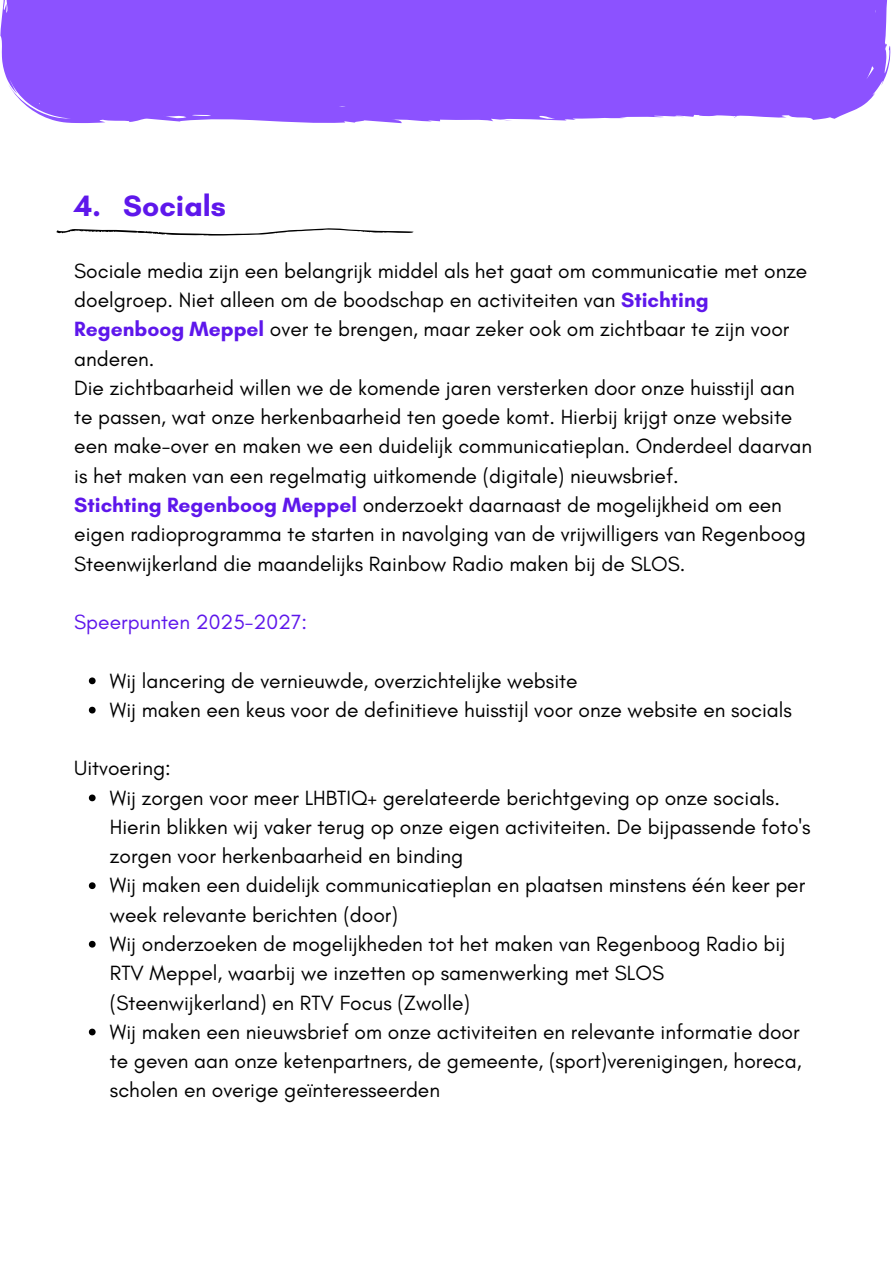
<style>
.page{position:relative;width:894px;height:1264px;background:#fff}
.page>*{position:absolute;margin:0;border:0;box-sizing:border-box;transform-origin:0 0}
.t1{font:700 30px "Glacial Indifference";color:#5e17eb}
.t2{font:21px/29.2px "Glacial Indifference";color:#000}
.t3{font:21px "Glacial Indifference";color:#5e17eb}
.s1{font-weight:700;color:#5e17eb}
</style>
<div class="page">
<div style="left:0;top:0;width:890px;height:124px;background:#8c52ff"></div>
<svg style="left:89px;top:677px;width:7px;height:7px"></svg>
<svg style="left:89px;top:706px;width:7px;height:7px"></svg>
<svg style="left:89px;top:794px;width:7px;height:7px"></svg>
<svg style="left:89px;top:882px;width:7px;height:7px"></svg>
<svg style="left:89px;top:940px;width:7px;height:7px"></svg>
<svg style="left:89px;top:1028px;width:7px;height:7px"></svg>
<svg style="left:56px;top:228px;width:357px;height:7px"></svg>
<p class="t1" style="left:74px;top:187px;width:153px">4. Socials</p>
<h1 class="t2" style="left:74px;top:256px;width:734px">Sociale media zijn een belangrijk middel als het gaat om communicatie met onze doelgroep. Niet alleen om de boodschap en activiteiten van <span class="s1">Stichting Regenboog Meppel</span> over te brengen, maar zeker ook om zichtbaar te zijn voor anderen.</h1>
<p class="t2" style="left:74px;top:373px;width:739px">Die zichtbaarheid willen we de komende jaren versterken door onze huisstijl aan te passen, wat onze herkenbaarheid ten goede komt. Hierbij krijgt onze website een make-over en maken we een duidelijk communicatieplan. Onderdeel daarvan is het maken van een regelmatig uitkomende (digitale) nieuwsbrief.</p>
<p class="t2" style="left:74px;top:490px;width:733px"><span class="s1">Stichting Regenboog Meppel</span> onderzoekt daarnaast de mogelijkheid om een eigen radioprogramma te starten in navolging van de vrijwilligers van Regenboog<br>Steenwijkerland die maandelijks Rainbow Radio maken bij de SLOS.</p>
<p class="t3" style="left:74px;top:609px;width:234px">Speerpunten 2025-2027:</p>
<p class="t2" style="left:110px;top:665px;width:469px">Wij lancering de vernieuwde, overzichtelijke website</p>
<p class="t2" style="left:110px;top:695px;width:683px">Wij maken een keus voor de definitieve huisstijl voor onze website en socials</p>
<p class="t2" style="left:74px;top:753px;width:98px">Uitvoering:</p>
<p class="t2" style="left:110px;top:782px;width:702px">Wij zorgen voor meer LHBTIQ+ gerelateerde berichtgeving op onze socials.<br>Hierin blikken wij vaker terug op onze eigen activiteiten. De bijpassende foto's zorgen voor herkenbaarheid en binding</p>
<p class="t2" style="left:110px;top:870px;width:696px">Wij maken een duidelijk communicatieplan en plaatsen minstens één keer per week relevante berichten (door)</p>
<p class="t2" style="left:110px;top:929px;width:676px">Wij onderzoeken de mogelijkheden tot het maken van Regenboog Radio bij<br>RTV Meppel, waarbij we inzetten op samenwerking met SLOS (Steenwijkerland) en RTV Focus (Zwolle)</p>
<p class="t2" style="left:110px;top:1016px;width:693px;text-align:justify">Wij maken een nieuwsbrief om onze activiteiten en relevante informatie door te geven aan onze ketenpartners, de gemeente, (sport)verenigingen, horeca, scholen en overige geïnteresseerden</p>
</div>
